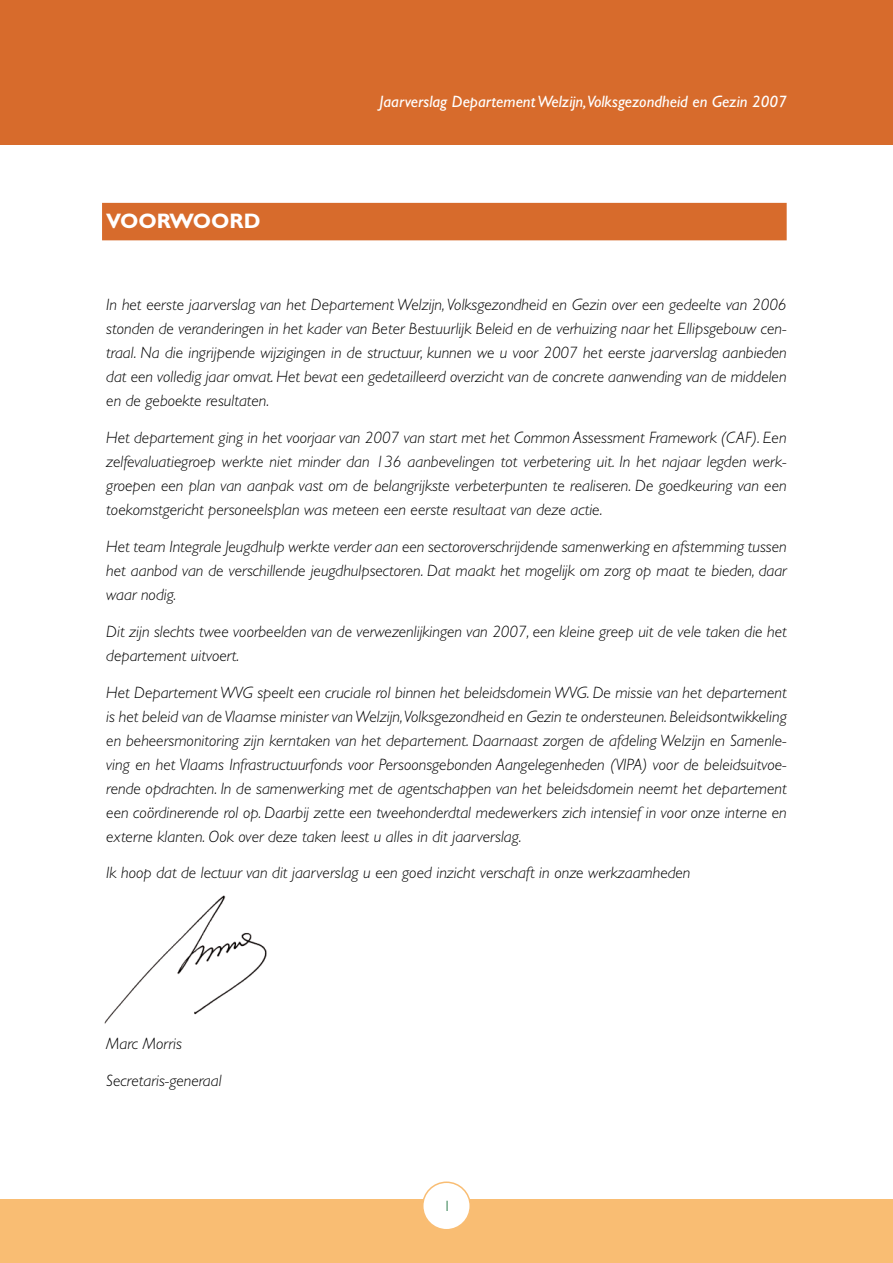
<style>
.page{position:relative;width:893px;height:1263px;background:#fff}
.page>*{position:absolute;margin:0;border:0;box-sizing:border-box;transform-origin:0 0}
.t1{font:700 21px "Gill Sans";color:#fff}
.t2{font:italic 300 16.5px/24px "Gill Sans";color:#000;text-align:justify}
.t3{font:italic 16.5px "Gill Sans";color:#fff}
.t4{font:300 15px "Gill Sans";color:#006226}
</style>
<div class="page">
<div style="left:0;top:0;width:893px;height:145px;background:#d76b2c"></div>
<div style="left:0;top:1199px;width:893px;height:64px;background:#f9bd73"></div>
<div style="left:423px;top:1182px;width:47px;height:48px;background:#fff;border-radius:50%"></div>
<div style="left:422px;top:1181px;width:49px;height:49px;border:2px solid #f9bd73;border-radius:50%"></div>
<div style="left:102px;top:203px;width:685px;height:37px;background:#d76b2c"></div>
<img style="left:104px;top:895px;width:163px;height:129px">
<p class="t1" style="left:106px;top:209px;width:156px">VOORWOORD</p>
<p class="t3" style="left:380px;top:92px;width:409px">Jaarverslag Departement Welzijn,Volksgezondheid en Gezin 2007</p>
<p class="t2" style="left:106px;top:293px;width:682px">In het eerste jaarverslag van het Departement Welzijn, Volksgezondheid en Gezin over een gedeelte van 2006 stonden de veranderingen in het kader van Beter Bestuurlijk Beleid en de verhuizing naar het Ellipsgebouw cen&shy;traal. Na die ingrijpende wijzigingen in de structuur, kunnen we u voor 2007 het eerste jaarverslag aanbieden dat een volledig jaar omvat. Het bevat een gedetailleerd overzicht van de concrete aanwending van de middelen en de geboekte resultaten.</p>
<p class="t2" style="left:106px;top:426px;width:682px">Het departement ging in het voorjaar van 2007 van start met het Common Assessment Framework (CAF). Een zelfevaluatiegroep werkte niet minder dan 136 aanbevelingen tot verbetering uit. In het najaar legden werk&shy;groepen een plan van aanpak vast om de belangrijkste verbeterpunten te realiseren. De goedkeuring van een toekomstgericht personeelsplan was meteen een eerste resultaat van deze actie.</p>
<p class="t2" style="left:106px;top:535px;width:682px">Het team Integrale Jeugdhulp werkte verder aan een sectoroverschrijdende samenwerking en afstemming tussen het aanbod van de verschillende jeugdhulpsectoren. Dat maakt het mogelijk om zorg op maat te bieden, daar waar nodig.</p>
<p class="t2" style="left:106px;top:619px;width:682px">Dit zijn slechts twee voorbeelden van de verwezenlijkingen van 2007, een kleine greep uit de vele taken die het departement uitvoert.</p>
<p class="t2" style="left:106px;top:680px;width:682px">Het Departement WVG speelt een cruciale rol binnen het beleidsdomein WVG. De missie van het departement is het beleid van de Vlaamse minister van Welzijn,Volksgezondheid en Gezin te ondersteunen. Beleidsontwikkeling en beheersmonitoring zijn kerntaken van het departement. Daarnaast zorgen de afdeling Welzijn en Samenle&shy;ving en het Vlaams Infrastructuurfonds voor Persoonsgebonden Aangelegenheden (VIPA) voor de beleidsuitvoe&shy;rende opdrachten. In de samenwerking met de agentschappen van het beleidsdomein neemt het departement een coördinerende rol op. Daarbij zette een tweehonderdtal medewerkers zich intensief in voor onze interne en externe klanten. Ook over deze taken leest u alles in dit jaarverslag.</p>
<p class="t2" style="left:106px;top:861px;width:586px">Ik hoop dat de lectuur van dit jaarverslag u een goed inzicht verschaft in onze werkzaamheden</p>
<p class="t2" style="left:106px;top:1032px;width:77px">Marc Morris</p>
<p class="t2" style="left:106px;top:1069px;width:117px">Secretaris-generaal</p>
<p class="t4" style="left:443px;top:1197px;width:9px">1</p>
</div>
